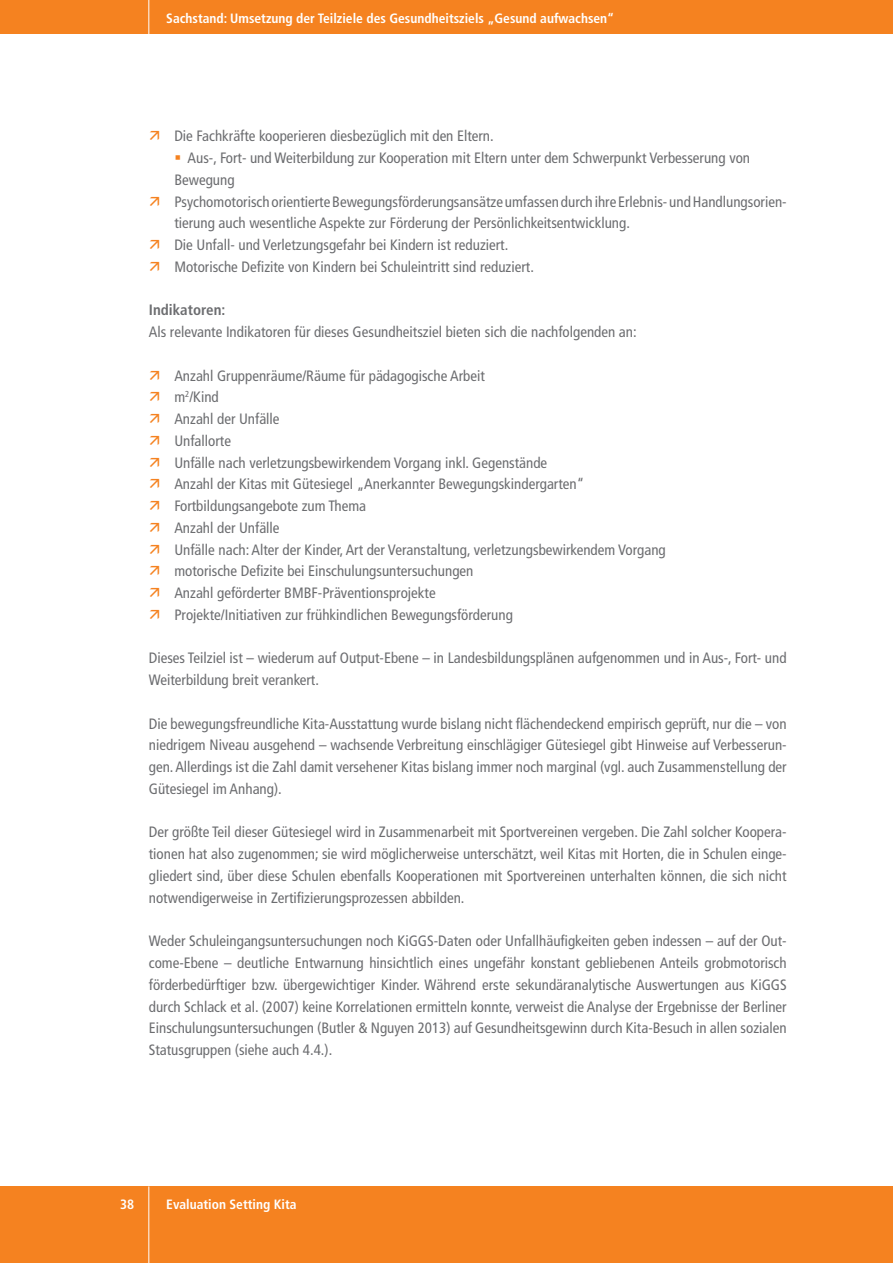
<style>
.page{position:relative;width:893px;height:1263px;background:#fff}
.page>*{position:absolute;margin:0;border:0;box-sizing:border-box;transform-origin:0 0}
.t1{font:condensed 15px/21.8px "Frutiger";color:#6c6d70}
.t2{font:700 condensed 15px "Frutiger";color:#6c6d70}
.t3{font:700 condensed 13.5px "Frutiger";color:#fff}
.s1{color:#f58220}
</style>
<div class="page">
<div style="left:0;top:0;width:893px;height:34px;background:#f58220"></div>
<div style="left:0;top:1186px;width:893px;height:77px;background:#f58220"></div>
<hr style="left:148px;top:1186px;width:1px;height:77px;background:#fff">
<hr style="left:148px;top:0;width:1px;height:34px;background:#fff">
<p class="t3" style="left:166px;top:10px;width:450px">Sachstand: Umsetzung der Teilziele des Gesundheitsziels „Gesund aufwachsen“</p>
<p class="t1" style="left:174px;top:125px;width:321px">Die Fachkräfte kooperieren diesbezüglich mit den Eltern.</p>
<p class="t1" style="left:174px;top:147px;width:613px"><span class="s1">▪</span> Aus-, Fort- und Weiterbildung zur Kooperation mit Eltern unter dem Schwerpunkt Verbesserung von Bewegung<br>Psychomotorisch orientierte Bewegungsförderungsansätze umfassen durch ihre Erlebnis- und Handlungsorien&shy;tierung auch wesentliche Aspekte zur Förderung der Persönlichkeitsentwicklung.<br>Die Unfall- und Verletzungsgefahr bei Kindern ist reduziert.<br>Motorische Defizite von Kindern bei Schuleintritt sind reduziert.</p>
<p class="t2" style="left:149px;top:301px;width:78px">Indikatoren:</p>
<p class="t1" style="left:149px;top:321px;width:489px">Als relevante Indikatoren für dieses Gesundheitsziel bieten sich die nachfolgenden an:</p>
<p class="t1" style="left:174px;top:365px;width:493px">Anzahl Gruppenräume/Räume für pädagogische Arbeit<br>m<sup>2</sup>/Kind<br>Anzahl der Unfälle<br>Unfallorte<br>Unfälle nach verletzungsbewirkendem Vorgang inkl. Gegenstände<br>Anzahl der Kitas mit Gütesiegel „Anerkannter Bewegungskindergarten“ Fortbildungsangebote zum Thema<br>Anzahl der Unfälle<br>Unfälle nach: Alter der Kinder, Art der Veranstaltung, verletzungsbewirkendem Vorgang motorische Defizite bei Einschulungsuntersuchungen<br>Anzahl geförderter BMBF-Präventionsprojekte<br>Projekte/Initiativen zur frühkindlichen Bewegungsförderung</p>
<p class="t1" style="left:149px;top:647px;width:639px">Dieses Teilziel ist – wiederum auf Output-Ebene – in Landesbildungsplänen aufgenommen und in Aus-, Fort- und<br>Weiterbildung breit verankert.</p>
<p class="t1" style="left:149px;top:713px;width:639px;text-align:justify">Die bewegungsfreundliche Kita-Ausstattung wurde bislang nicht flächendeckend empirisch geprüft, nur die – von niedrigem Niveau ausgehend – wachsende Verbreitung einschlägiger Gütesiegel gibt Hinweise auf Verbesserun&shy;gen. Allerdings ist die Zahl damit versehener Kitas bislang immer noch marginal (vgl. auch Zusammenstellung der Gütesiegel im Anhang).</p>
<p class="t1" style="left:149px;top:821px;width:639px;text-align:justify">Der größte Teil dieser Gütesiegel wird in Zusammenarbeit mit Sportvereinen vergeben. Die Zahl solcher Koopera&shy;tionen hat also zugenommen; sie wird möglicherweise unterschätzt, weil Kitas mit Horten, die in Schulen einge&shy;gliedert sind, über diese Schulen ebenfalls Kooperationen mit Sportvereinen unterhalten können, die sich nicht notwendigerweise in Zertifizierungsprozessen abbilden.</p>
<p class="t1" style="left:149px;top:930px;width:639px;text-align:justify">Weder Schuleingangsuntersuchungen noch KiGGS-Daten oder Unfallhäufigkeiten geben indessen – auf der Out&shy;come-Ebene – deutliche Entwarnung hinsichtlich eines ungefähr konstant gebliebenen Anteils grobmotorisch förderbedürftiger bzw. übergewichtiger Kinder. Während erste sekundäranalytische Auswertungen aus KiGGS durch Schlack et al. (2007) keine Korrelationen ermitteln konnte, verweist die Analyse der Ergebnisse der Berliner Einschulungsuntersuchungen (Butler &amp; Nguyen 2013) auf Gesundheitsgewinn durch Kita-Besuch in allen sozialen Statusgruppen (siehe auch 4.4.).</p>
<p class="t3" style="left:120px;top:1196px;width:16px">38</p>
<p class="t3" style="left:166px;top:1196px;width:132px">Evaluation Setting Kita</p>
</div>
